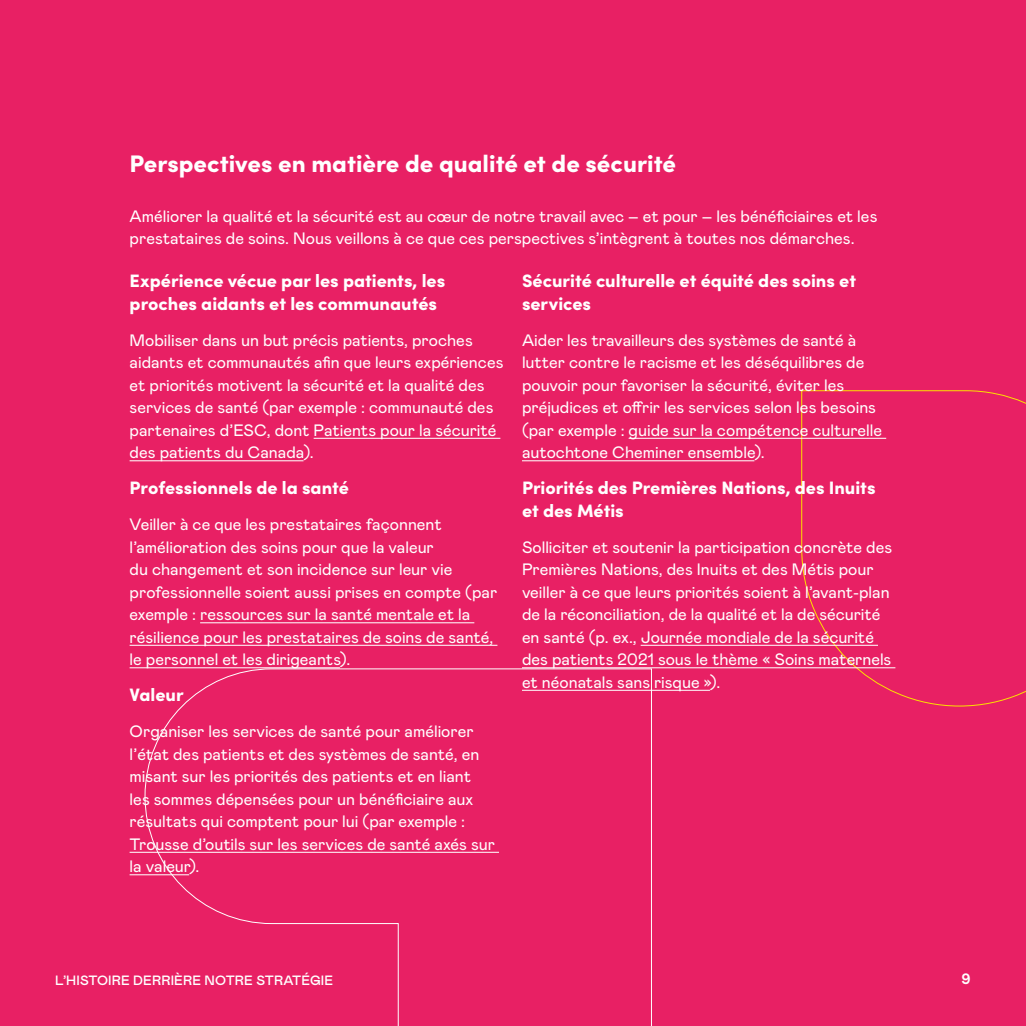
<style>
.page{position:relative;width:1026px;height:1026px;background:#e82064}
.page>*{position:absolute;margin:0;border:0;box-sizing:border-box;transform-origin:0 0}
.H2_sub_F{font:900 24px "Sofia Pro";color:#fff}
.subhead_white_F{font:900 18px/22.5px "Sofia Pro";color:#fff}
.Body_F{font:16.5px/22.5px "Mabry Pro";color:#fff}
.t1{font:700 15px "Mabry Pro";color:#fff}
.t2{font:500 13.5px "Mabry Pro";letter-spacing:.01em;color:#fff}
</style>
<div class="page">
<svg style="left:801px;top:390px;width:225px;height:317px"></svg>
<hr style="left:314px;top:438px;width:186px;height:1px;background:#fff">
<hr style="left:130px;top:460px;width:174px;height:1px;background:#fff">
<hr style="left:200px;top:622px;width:274px;height:1px;background:#fff">
<hr style="left:130px;top:645px;width:367px;height:1px;background:#fff">
<hr style="left:130px;top:667px;width:210px;height:1px;background:#fff">
<hr style="left:130px;top:852px;width:369px;height:1px;background:#fff">
<hr style="left:130px;top:874px;width:59px;height:1px;background:#fff">
<hr style="left:629px;top:438px;width:257px;height:1px;background:#fff">
<hr style="left:522px;top:460px;width:232px;height:1px;background:#fff">
<hr style="left:641px;top:645px;width:237px;height:1px;background:#fff">
<hr style="left:522px;top:667px;width:373px;height:1px;background:#fff">
<hr style="left:522px;top:690px;width:188px;height:1px;background:#fff">
<svg style="left:144px;top:668px;width:508px;height:358px"></svg>
<h2 class="H2_sub_F" style="left:130px;top:145px;width:548px">Perspectives en matière de qualité et de sécurité</h2>
<p class="Body_F" style="left:130px;top:204px;width:749px">Améliorer la qualité et la sécurité est au cœur de notre travail avec – et pour – les bénéficiaires et les prestataires de soins. Nous veillons à ce que ces perspectives s’intègrent à toutes nos démarches.</p>
<p class="subhead_white_F" style="left:130px;top:268px;width:317px">Expérience vécue par les patients, les proches aidants et les communautés</p>
<p class="Body_F" style="left:130px;top:328px;width:375px">Mobiliser dans un but précis patients, proches aidants et communautés afin que leurs expériences et priorités motivent la sécurité et la qualité des services de santé (par exemple : communauté des partenaires d’ESC, dont Patients pour la sécurité des patients du Canada).</p>
<p class="subhead_white_F" style="left:130px;top:475px;width:221px">Professionnels de la santé</p>
<p class="Body_F" style="left:130px;top:512px;width:369px">Veiller à ce que les prestataires façonnent l’amélioration des soins pour que la valeur<br>du changement et son incidence sur leur vie professionnelle soient aussi prises en compte (par exemple : ressources sur la santé mentale et la résilience pour les prestataires de soins de santé, le personnel et les dirigeants).</p>
<p class="subhead_white_F" style="left:130px;top:682px;width:56px">Valeur</p>
<p class="Body_F" style="left:130px;top:719px;width:367px">Organiser les services de santé pour améliorer l’état des patients et des systèmes de santé, en misant sur les priorités des patients et en liant les sommes dépensées pour un bénéficiaire aux résultats qui comptent pour lui (par exemple :<br>Trousse d’outils sur les services de santé axés sur la valeur).</p>
<p class="subhead_white_F" style="left:522px;top:268px;width:336px">Sécurité culturelle et équité des soins et services</p>
<p class="Body_F" style="left:522px;top:328px;width:362px">Aider les travailleurs des systèmes de santé à lutter contre le racisme et les déséquilibres de pouvoir pour favoriser la sécurité, éviter les préjudices et offrir les services selon les besoins (par exemple : guide sur la compétence culturelle autochtone Cheminer ensemble).</p>
<p class="subhead_white_F" style="left:522px;top:475px;width:355px">Priorités des Premières Nations, des Inuits et des Métis</p>
<p class="Body_F" style="left:522px;top:535px;width:372px">Solliciter et soutenir la participation concrète des Premières Nations, des Inuits et des Métis pour veiller à ce que leurs priorités soient à l’avant-plan de la réconciliation, de la qualité et la de sécurité en santé (p. ex., Journée mondiale de la sécurité des patients 2021 sous le thème « Soins maternels et néonatals sans risque »).</p>
<p class="t2" style="left:55px;top:971px;width:280px">L’HISTOIRE DERRIÈRE NOTRE STRATÉGIE</p>
<p class="t1" style="left:961px;top:968px;width:11px">9</p>
</div>
